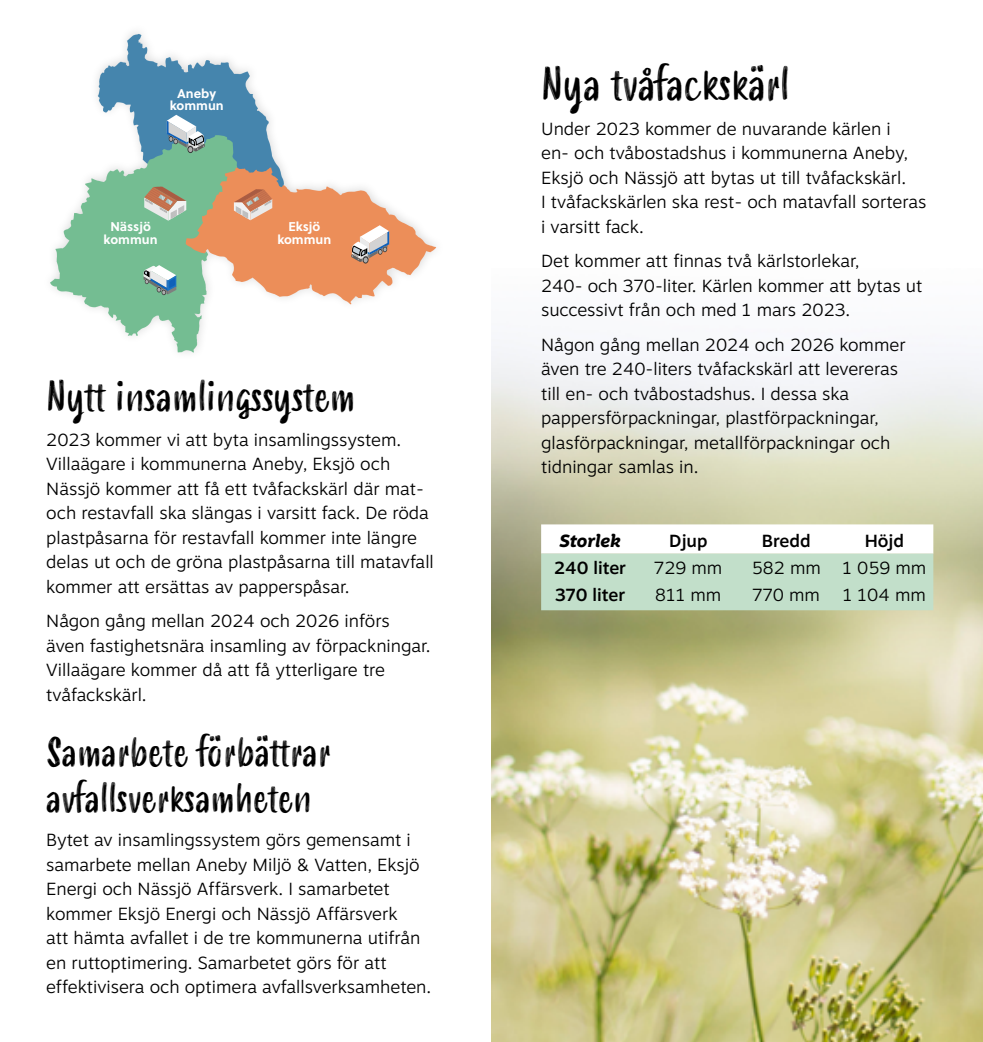
<style>
.page{position:relative;width:983px;height:1042px;background:#fff}
.page>*{position:absolute;margin:0;border:0;box-sizing:border-box;transform-origin:0 0}
.t1{font:43.75px "Smoothy";color:#000}
.t2{font:40.25px "Smoothy";color:#000}
.t3{font:38.5px/45.5px "Smoothy";color:#000}
.t4{font:300 17.5px/24.5px "Motiva Sans";color:#000}
.t5{font:500 17.5px "Motiva Sans";color:#000}
.t6{font:italic 800 17.5px "Motiva Sans";letter-spacing:-.005em;color:#000}
.t7{font:700 12.78px/12.8px "Soleil";color:#fff;text-align:center}
</style>
<div class="page">
<img style="left:50px;top:32px;width:387px;height:321px">
<svg style="left:167px;top:115px;width:38px;height:37px"></svg>
<svg style="left:143px;top:265px;width:33px;height:30px"></svg>
<svg style="left:351px;top:225px;width:38px;height:38px"></svg>
<svg style="left:234px;top:189px;width:38px;height:31px"></svg>
<svg style="left:144px;top:187px;width:42px;height:34px"></svg>
<img style="left:491px;top:346px;width:491px;height:696px">
<svg style="left:541px;top:524px;width:392px;height:86px"></svg>
<p class="t7" style="left:170px;top:86px;width:55px">Aneby kommun</p>
<p class="t7" style="left:104px;top:220px;width:55px">Nässjö kommun</p>
<p class="t7" style="left:277px;top:220px;width:55px">Eksjö kommun</p>
<h2 class="t2" style="left:46px;top:368px;width:310px">Nytt insamlingssystem</h2>
<p class="t4" style="left:46px;top:427px;width:389px">2023 kommer vi att byta insamlingssystem.<br>Villaägare i kommunerna Aneby, Eksjö och Nässjö kommer att få ett tvåfackskärl där mat&shy;och restavfall ska slängas i varsitt fack. De röda plastpåsarna för restavfall kommer inte längre delas ut och de gröna plastpåsarna till matavfall kommer att ersättas av papperspåsar.</p>
<p class="t4" style="left:46px;top:608px;width:386px">Någon gång mellan 2024 och 2026 införs även fastighetsnära insamling av förpackningar.<br>Villaägare kommer då att få ytterligare tre tvåfackskärl.</p>
<h3 class="t3" style="left:46px;top:731px;width:286px">Samarbete förbättrar avfallsverksamheten</h3>
<p class="t4" style="left:46px;top:827px;width:386px">Bytet av insamlingssystem görs gemensamt i samarbete mellan Aneby Miljö &amp; Vatten, Eksjö Energi och Nässjö Affärsverk. I samarbetet kommer Eksjö Energi och Nässjö Affärsverk<br>att hämta avfallet i de tre kommunerna utifrån en ruttoptimering. Samarbetet görs för att effektivisera och optimera avfallsverksamheten.</p>
<h1 class="t1" style="left:541px;top:53px;width:250px">Nya tvåfackskärl</h1>
<p class="t4" style="left:541px;top:116px;width:386px">Under 2023 kommer de nuvarande kärlen i<br>en- och tvåbostadshus i kommunerna Aneby, Eksjö och Nässjö att bytas ut till tvåfackskärl.<br>I tvåfackskärlen ska rest- och matavfall sorteras i varsitt fack.</p>
<p class="t4" style="left:541px;top:248px;width:382px">Det kommer att finnas två kärlstorlekar,<br>240- och 370-liter. Kärlen kommer att bytas ut successivt från och med 1 mars 2023.</p>
<p class="t4" style="left:541px;top:332px;width:366px">Någon gång mellan 2024 och 2026 kommer även tre 240-liters tvåfackskärl att levereras till en- och tvåbostadshus. I dessa ska pappersförpackningar, plastförpackningar, glasförpackningar, metallförpackningar och tidningar samlas in.</p>
<p class="t6" style="left:559px;top:528px;width:63px">Storlek</p>
<p class="t5" style="left:668px;top:528px;width:40px">Djup</p>
<p class="t5" style="left:761px;top:528px;width:50px">Bredd</p>
<p class="t5" style="left:864px;top:528px;width:41px">Höjd</p>
<p class="t5" style="left:554px;top:555px;width:73px">240 liter</p>
<p class="t4" style="left:654px;top:555px;width:69px">729 mm</p>
<p class="t4" style="left:751px;top:555px;width:176px">582 mm 1 059 mm</p>
<p class="t5" style="left:555px;top:582px;width:72px">370 liter</p>
<p class="t4" style="left:655px;top:582px;width:67px">811 mm</p>
<p class="t4" style="left:752px;top:582px;width:69px">770 mm</p>
<p class="t4" style="left:842px;top:582px;width:84px">1 104 mm</p>
</div>
